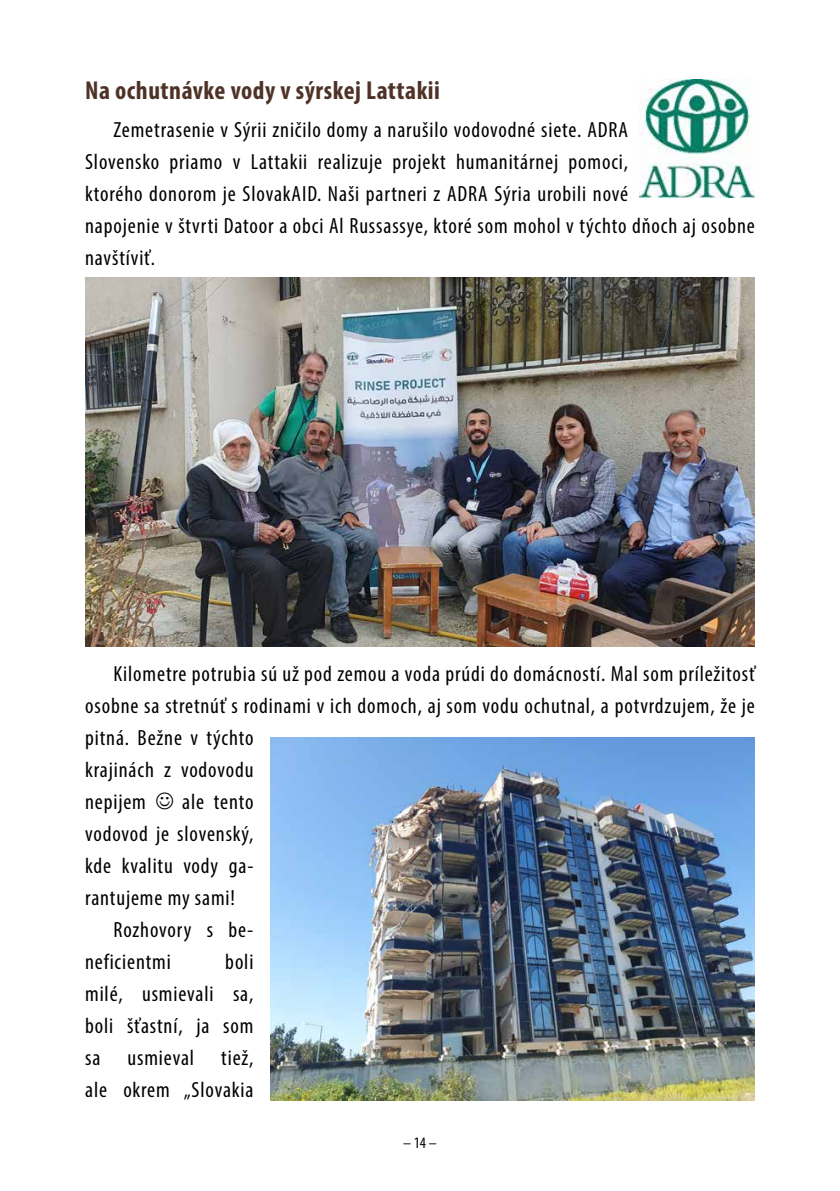
<style>
.page{position:relative;width:840px;height:1191px;background:#fff}
.page>*{position:absolute;margin:0;border:0;box-sizing:border-box;transform-origin:0 0}
.t1{font:700 condensed 26px "Myriad Pro";letter-spacing:.02em;color:#4e3227}
.t2{font:condensed 22px/32px "Myriad Pro";letter-spacing:.04em;color:#000}
.t3{font:condensed 16px "Myriad Pro";color:#000}
</style>
<div class="page">
<img style="left:639px;top:79px;width:115px;height:118px">
<img style="left:85px;top:278px;width:669px;height:368px">
<img style="left:270px;top:737px;width:484px;height:363px">
<p class="t1" style="left:85px;top:74px;width:356px">Na ochutnávke vody v sýrskej Lattakii</p>
<p class="t2" style="left:85px;top:113px;width:671px;text-indent:28px">Zemetrasenie v Sýrii zničilo domy a narušilo vodovodné siete. ADRA<br>Slovensko priamo v Lattakii realizuje projekt humanitárnej pomoci,<br>ktorého donorom je SlovakAID. Naši partneri z ADRA Sýria urobili nové<br>napojenie v štvrti Datoor a obci Al Russassye, ktoré som mohol v týchto dňoch aj osobne navštíviť.</p>
<p class="t2" style="left:85px;top:657px;width:671px;text-indent:28px">Kilometre potrubia sú už pod zemou a voda prúdi do domácností. Mal som príležitosť osobne sa stretnúť s rodinami v ich domoch, aj som vodu ochutnal, a potvrdzujem, že je pitná. Bežne v týchto<br>krajinách z vodovodu<br>nepijem</p>
<p class="t2" style="left:182px;top:785px;width:73px">ale tento</p>
<p class="t2" style="left:85px;top:817px;width:170px">vodovod je slovenský,</p>
<p class="t2" style="left:85px;top:849px;width:170px">kde kvalitu vody ga-</p>
<p class="t2" style="left:85px;top:881px;width:151px">rantujeme my sami!</p>
<p class="t2" style="left:113px;top:913px;width:141px">Rozhovory s be-</p>
<p class="t2" style="left:85px;top:945px;width:87px">neficientmi</p>
<p class="t2" style="left:85px;top:945px;width:170px;text-align:justify;text-indent:140px">boli milé, usmievali sa, boli šťastní, ja som sa usmieval tiež, ale okrem „Slovakia</p>
<p class="t3" style="left:403px;top:1133px;width:35px">– 14 –</p>
</div>
